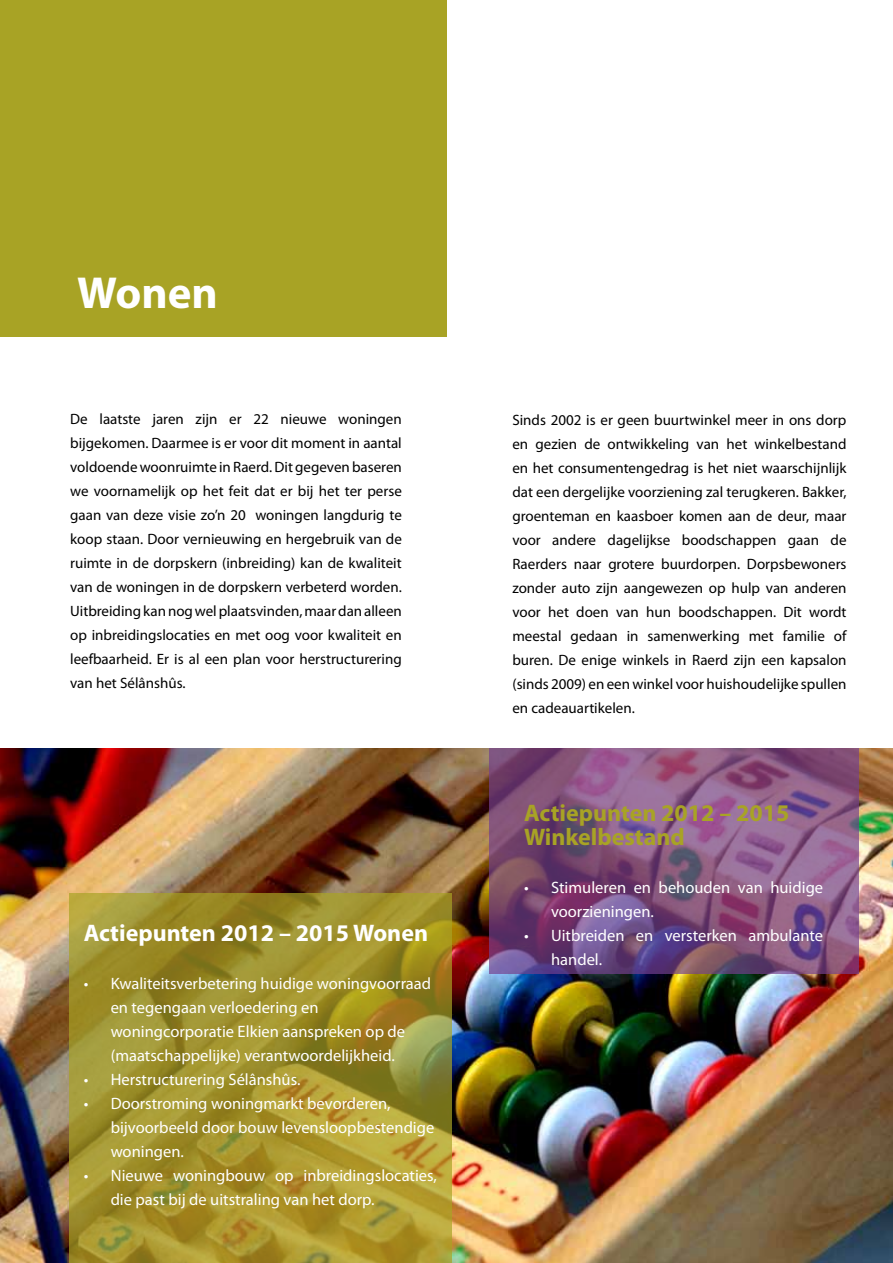
<style>
.page{position:relative;width:893px;height:1263px;background:#fff}
.page>*{position:absolute;margin:0;border:0;box-sizing:border-box;transform-origin:0 0}
.t1{font:700 45px "Myriad Pro";color:#fff}
.t2{font:700 24px/24px "Myriad Pro";color:#a8a325}
.t3{font:700 24px "Myriad Pro";color:#fff}
.t4{font:16.5px/24px "Myriad Pro";color:#fff}
.t5{font:15px/24px "Myriad Pro";color:#000;text-align:justify}
</style>
<div class="page">
<img style="left:0;top:748px;width:893px;height:515px">
<div style="left:0;top:0;width:446px;height:337px;background:#a8a325"></div>
<svg style="left:489px;top:748px;width:369px;height:226px"></svg>
<svg style="left:69px;top:893px;width:383px;height:370px"></svg>
<h1 class="t1" style="left:77px;top:263px;width:142px">Wonen</h1>
<p class="t5" style="left:70px;top:406px;width:333px">De laatste jaren zijn er 22 nieuwe woningen bijgekomen. Daarmee is er voor dit moment in aantal voldoende woonruimte in Raerd. Dit gegeven baseren we voornamelijk op het feit dat er bij het ter perse gaan van deze visie zo’n 20 woningen langdurig te koop staan. Door vernieuwing en hergebruik van de ruimte in de dorpskern (inbreiding) kan de kwaliteit van de woningen in de dorpskern verbeterd worden.<br>Uitbreiding kan nog wel plaatsvinden, maar dan alleen op inbreidingslocaties en met oog voor kwaliteit en leefbaarheid. Er is al een plan voor herstructurering van het Sélânshûs.</p>
<h2 class="t3" style="left:84px;top:917px;width:346px">Actiepunten 2012 – 2015 Wonen</h2>
<p class="t4" style="left:111px;top:971px;width:322px;text-indent:-27px">• Kwaliteitsverbetering huidige woningvoorraad en tegengaan verloedering en woningcorporatie Elkien aanspreken op de (maatschappelijke) verantwoordelijkheid.</p>
<p class="t4" style="left:84px;top:1067px;width:218px">• Herstructurering Sélânshûs.</p>
<p class="t4" style="left:111px;top:1091px;width:325px;text-indent:-27px">• Doorstroming woningmarkt bevorderen, bijvoorbeeld door bouw levensloopbestendige woningen.</p>
<p class="t4" style="left:111px;top:1163px;width:328px;text-indent:-27px">• Nieuwe woningbouw op inbreidingslocaties, die past bij de uitstraling van het dorp.</p>
<p class="t5" style="left:512px;top:407px;width:336px">Sinds 2002 is er geen buurtwinkel meer in ons dorp en gezien de ontwikkeling van het winkelbestand en het consumentengedrag is het niet waarschijnlijk dat een dergelijke voorziening zal terugkeren. Bakker, groenteman en kaasboer komen aan de deur, maar voor andere dagelijkse boodschappen gaan de Raerders naar grotere buurdorpen. Dorpsbewoners zonder auto zijn aangewezen op hulp van anderen voor het doen van hun boodschappen. Dit wordt meestal gedaan in samenwerking met familie of buren. De enige winkels in Raerd zijn een kapsalon (sinds 2009) en een winkel voor huishoudelijke spullen en cadeauartikelen.</p>
<h2 class="t2" style="left:524px;top:800px;width:267px">Actiepunten 2012 – 2015<br>Winkelbestand</h2>
<p class="t4" style="left:551px;top:875px;width:274px;text-indent:-27px">• Stimuleren en behouden van huidige voorzieningen.</p>
<p class="t4" style="left:551px;top:923px;width:274px;text-indent:-27px">• Uitbreiden en versterken ambulante handel.</p>
</div>
